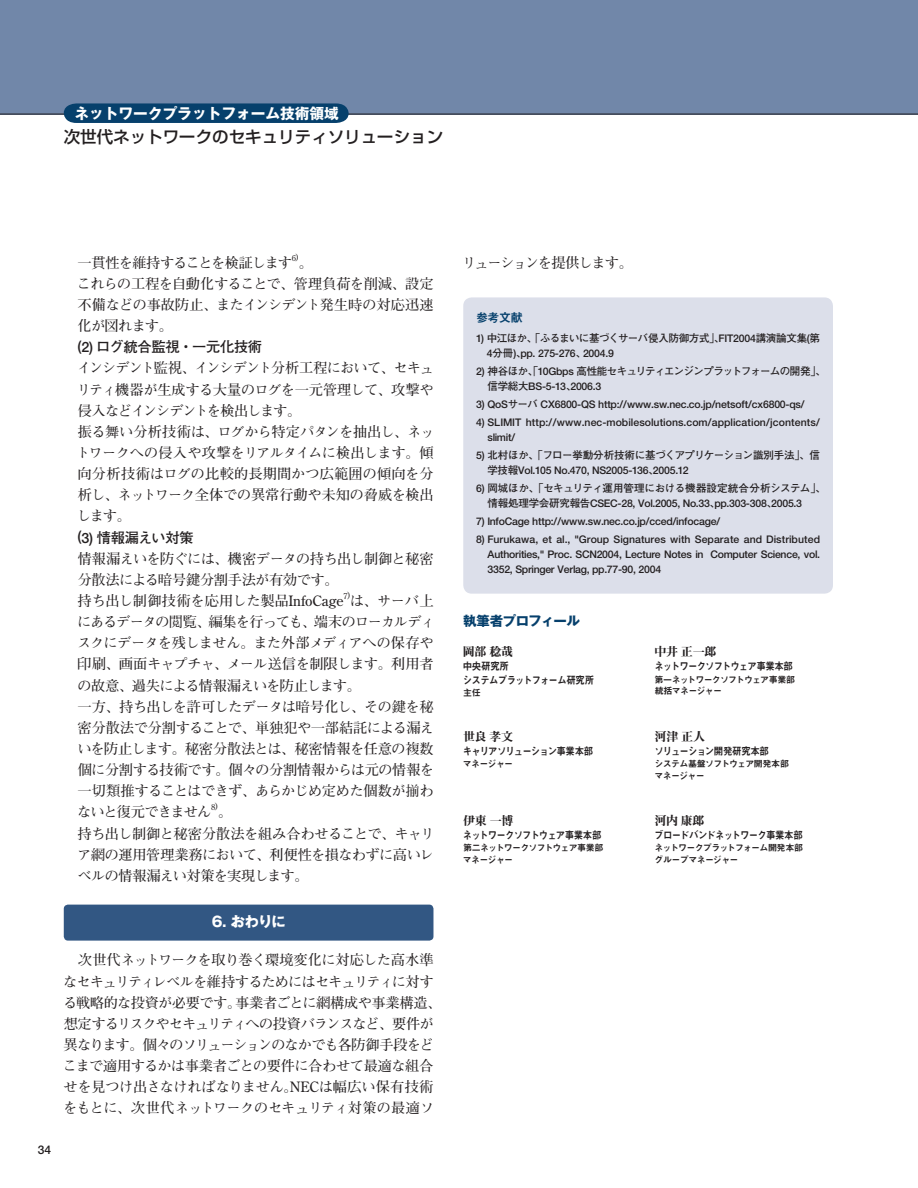
<style>
.page{position:relative;width:918px;height:1188px;background:#fff}
.page>*{position:absolute;margin:0;border:0;box-sizing:border-box;transform-origin:0 0}
.t1{font:500 16.5px "Shin Go";color:#231f20}
.t2{font:700 14.7px "Gothic MB101";color:#fff}
.t3{font:700 14.25px/21.1px "Futo Min A101";letter-spacing:-.04em;color:#231f20}
.t4{font:700 14.25px "Futo Go B101";letter-spacing:-.02em;color:#231f20}
.t5{font:700 14.25px "Futo Min A101";letter-spacing:-.065em;color:#231f20}
.t6{font:700 14.25px "Futo Min A101";letter-spacing:-.09em;color:#231f20}
.t7{font:700 14.25px "Gothic MB101";color:#fff}
.t8{font:700 13.5px "Gothic MB101";letter-spacing:-.04em;color:#06406c}
.t9{font:12px "Midashi Min MA31";letter-spacing:-.02em;color:#231f20}
.t10{font:12px "Midashi Go MB31";color:#06406c}
.t11{font:700 12px "Futo Go B101";color:#231f20}
.t12{font:700 10.5px/15px "Futo Go B101";letter-spacing:-.02em;color:#231f20}
.t13{font:10.5px/13.8px "Midashi Go MB31";letter-spacing:-.085em;color:#231f20;scale:.9 1}
.t14{font:700 10.5px/15px "Futo Go B101";color:#231f20}
.t15{font:700 10.5px/15px "Futo Go B101";letter-spacing:-.05em;color:#231f20}
.t16{font:9px/11.7px "Midashi Go MB31";letter-spacing:-.085em;color:#231f20}
.t17{font:700 8.25px "Futo Min A101";color:#231f20}
</style>
<div class="page">
<div style="left:64px;top:905px;width:369px;height:36px;background:#325783"></div>
<div style="left:0;top:0;width:917px;height:114px;background:#7187a9"></div>
<svg style="left:64px;top:103px;width:285px;height:20px;background:#0c446f"></svg>
<svg style="left:917px;top:0;width:1px;height:114px"></svg>
<div style="left:463px;top:297px;width:370px;height:297px;background:#dcdfea"></div>
<p class="t2" style="left:74px;top:103px;width:266px">ネットワークプラットフォーム技術領域</p>
<p class="t1" style="left:64px;top:126px;width:381px">次世代ネットワークのセキュリティソリューション</p>
<p class="t11" style="left:38px;top:1143px;width:15px">34</p>
<p class="t17" style="left:292px;top:252px;width:9px">6)</p>
<p class="t3" style="left:77px;top:273px;width:358px;text-align:justify">これらの工程を自動化することで、管理負荷を削減、設定不備などの事故防止、またインシデント発生時の対応迅速化が図れます。</p>
<p class="t4" style="left:78px;top:339px;width:186px">(2) ログ統合監視・一元化技術</p>
<p class="t3" style="left:76px;top:358px;width:360px">インシデント監視、インシデント分析工程において、セキュリティ機器が生成する大量のログを一元管理して、攻撃や侵入などインシデントを検出します。<br>振る舞い分析技術は、ログから特定パタンを抽出し、ネットワークへの侵入や攻撃をリアルタイムに検出します。傾向分析技術はログの比較的長期間かつ広範囲の傾向を分析し、ネットワーク全体での異常行動や未知の脅威を検出します。</p>
<p class="t4" style="left:78px;top:529px;width:118px">(3) 情報漏えい対策</p>
<p class="t3" style="left:78px;top:548px;width:357px">情報漏えいを防ぐには、機密データの持ち出し制御と秘密分散法による暗号鍵分割手法が有効です。<br>持ち出し制御技術を応用した製品InfoCage は、サーバ上</p>
<p class="t5" style="left:78px;top:253px;width:237px">一貫性を維持することを検証します。</p>
<p class="t17" style="left:343px;top:590px;width:9px">7)</p>
<p class="t3" style="left:77px;top:612px;width:359px">にあるデータの閲覧、編集を行っても、端末のローカルディスクにデータを残しません。また外部メディアへの保存や印刷、画面キャプチャ、メール送信を制限します。利用者の故意、過失による情報漏えいを防止します。<br>一方、持ち出しを許可したデータは暗号化し、その鍵を秘密分散法で分割することで、単独犯や一部結託による漏えいを防止します。秘密分散法とは、秘密情報を任意の複数個に分割する技術です。個々の分割情報からは元の情報を一切類推することはできず、あらかじめ定めた個数が揃わないと復元できません。</p>
<p class="t17" style="left:211px;top:802px;width:9px">8)</p>
<p class="t3" style="left:77px;top:823px;width:359px;text-align:justify">持ち出し制御と秘密分散法を組み合わせることで、キャリア網の運用管理業務において、利便性を損なわずに高いレベルの情報漏えい対策を実現します。</p>
<p class="t7" style="left:212px;top:911px;width:75px">6. おわりに</p>
<p class="t3" style="left:63px;top:950px;width:380px">　次世代ネットワークを取り巻く環境変化に対応した高水準なセキュリティレベルを維持するためにはセキュリティに対する戦略的な投資が必要です。事業者ごとに網構成や事業構造、想定するリスクやセキュリティへの投資バランスなど、要件が異なります。個々のソリューションのなかでも各防御手段をどこまで適用するかは事業者ごとの要件に合わせて最適な組合せを見つけ出さなければなりません。NECは幅広い保有技術をもとに、次世代ネットワークのセキュリティ対策の最適ソ</p>
<p class="t6" style="left:462px;top:253px;width:172px">リューションを提供します。</p>
<p class="t10" style="left:476px;top:311px;width:48px">参考文献</p>
<p class="t12" style="left:487px;top:331px;width:335px;text-indent:-11px">1) 中江ほか、「ふるまいに基づくサーバ侵入防御方式」、FIT2004講演論文集(第<br>4分冊)、pp. 275-276、2004.9</p>
<p class="t15" style="left:488px;top:364px;width:340px;text-indent:-11px">2) 神谷ほか、「10Gbps 高性能セキュリティエンジンプラットフォームの開発」、信学総大BS-5-13、2006.3</p>
<p class="t12" style="left:476px;top:397px;width:330px">3) QoSサーバ CX6800-QS http://www.sw.nec.co.jp/netsoft/cx6800-qs/</p>
<p class="t14" style="left:488px;top:415px;width:334px;text-indent:-11px">4) SLIMIT http://www.nec-mobilesolutions.com/application/jcontents/ slimit/</p>
<p class="t12" style="left:487px;top:448px;width:334px;text-indent:-11px">5) 北村ほか、「フロー挙動分析技術に基づくアプリケーション識別手法」、信学技報Vol.105 No.470, NS2005-136、2005.12</p>
<p class="t12" style="left:488px;top:481px;width:340px;text-indent:-11px">6) 岡城ほか、「セキュリティ運用管理における機器設定統合分析システム」、情報処理学会研究報告CSEC-28, Vol.2005, No.33、pp.303-308、2005.3</p>
<p class="t12" style="left:476px;top:514px;width:246px">7) InfoCage http://www.sw.nec.co.jp/cced/infocage/</p>
<p class="t12" style="left:488px;top:532px;width:334px;text-align:justify;text-indent:-11px">8) Furukawa, et al., "Group Signatures with Separate and Distributed Authorities," Proc. SCN2004, Lecture Notes in Computer Science, vol.<br>3352, Springer Verlag, pp.77-90, 2004</p>
<p class="t8" style="left:463px;top:612px;width:118px">執筆者プロフィール</p>
<p class="t9" style="left:463px;top:645px;width:52px">岡部 稔哉</p>
<p class="t13" style="left:463px;top:660px;width:148px">中央研究所<br>システムプラットフォーム研究所</p>
<p class="t16" style="left:463px;top:687px;width:19px">主任</p>
<p class="t9" style="left:655px;top:645px;width:63px">中井 正一郎</p>
<p class="t13" style="left:654px;top:660px;width:156px">ネットワークソフトウェア事業本部</p>
<p class="t16" style="left:655px;top:674px;width:142px">第一ネットワークソフトウェア事業部統括マネージャー</p>
<p class="t9" style="left:463px;top:730px;width:51px">世良 孝文</p>
<p class="t13" style="left:463px;top:744px;width:146px">キャリアソリューション事業本部</p>
<p class="t16" style="left:463px;top:758px;width:52px">マネージャー</p>
<p class="t9" style="left:463px;top:814px;width:52px">伊東 一博</p>
<p class="t13" style="left:463px;top:828px;width:156px">ネットワークソフトウェア事業本部</p>
<p class="t16" style="left:463px;top:842px;width:142px">第二ネットワークソフトウェア事業部マネージャー</p>
<p class="t9" style="left:655px;top:730px;width:52px">河津 正人</p>
<p class="t13" style="left:654px;top:744px;width:129px">ソリューション開発研究本部</p>
<p class="t16" style="left:654px;top:758px;width:136px">システム基盤ソフトウェア開発本部マネージャー</p>
<p class="t9" style="left:655px;top:814px;width:51px">河内 康郎</p>
<p class="t13" style="left:654px;top:828px;width:166px">ブロードバンドネットワーク事業本部</p>
<p class="t16" style="left:654px;top:842px;width:150px">ネットワークプラットフォーム開発本部グループマネージャー</p>
</div>
